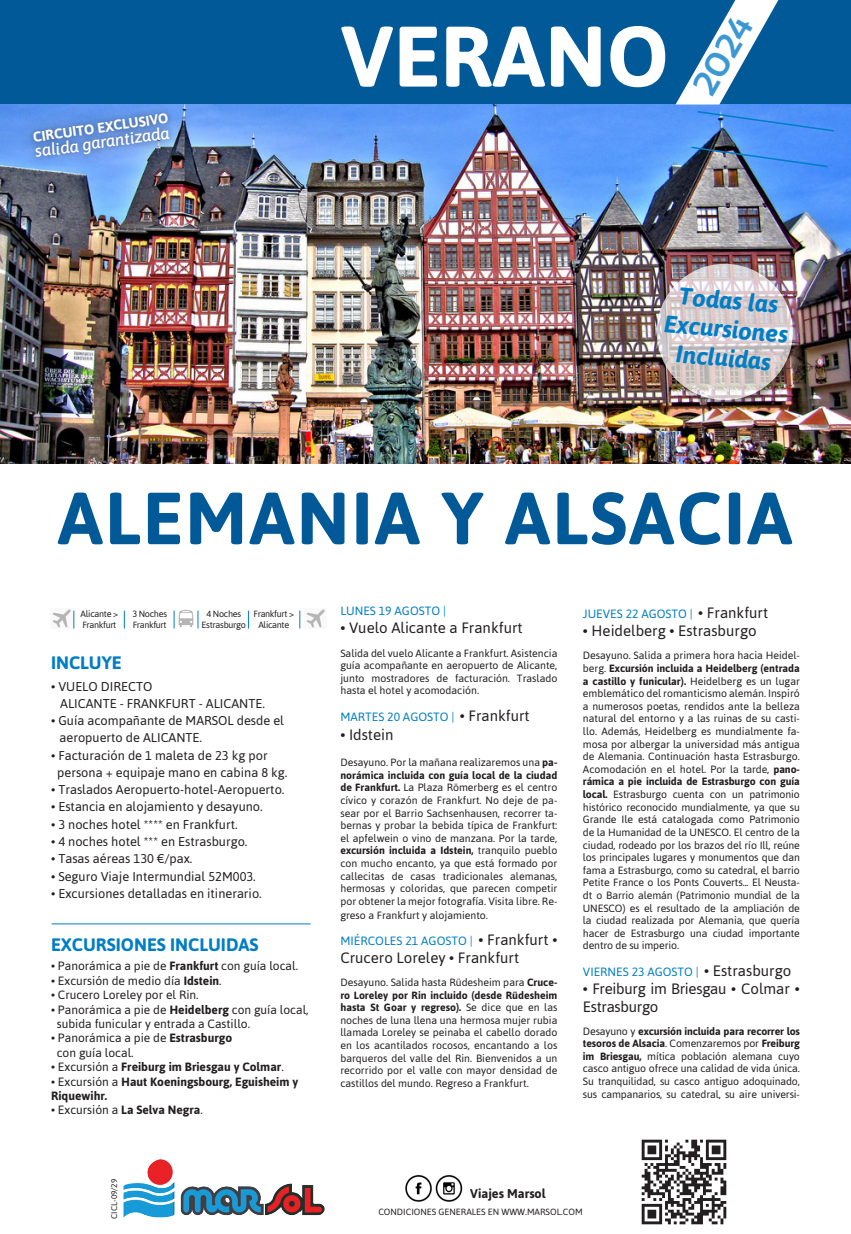
<style>
.page{position:relative;width:851px;height:1234px;background:#fff}
.page>*{position:absolute;margin:0;border:0;box-sizing:border-box;transform-origin:0 0}
.t1{font:700 85.5px "Asap";color:#fff}
.t2{font:700 73.5px "Asap";letter-spacing:.03em;color:#015998}
.t3{font:700 34.5px "Sansation";color:#3b98d3}
.t4{font:italic 700 24px "Asap";color:#007ec5}
.t5{font:700 18px "Asap";color:#007ec5}
.t6{font:italic 500 16.65px "Asap";color:#fff}
.t7{font:15px "Asap";color:#231f20}
.t8{font:15px/18px "Asap";letter-spacing:-.02em;color:#231f20}
.t9{font:700 13.95px "Asap";color:#fff}
.t10{font:12.75px/17.2px "Asap";color:#231f20}
.t11{font:700 12.75px "Asap";color:#231f20}
.t12{font:12px "Asap";color:#231f20}
.t13{font:12px "Asap";color:#007ec5}
.t14{font:700 12px/14.4px "Asap";color:#231f20}
.t15{font:10.5px/12.6px "Asap";color:#231f20;text-align:justify}
.t16{font:9px "Asap";letter-spacing:-.03em;color:#231f20}
.t17{font:9px "Asap";color:#231f20}
.t18{font:8.25px "Asap";color:#231f20}
.s1{font-weight:700}
.s2{font-weight:400}
.s3{font-size:15px;color:#231f20}
</style>
<div class="page">
<img style="left:182px;top:104px;width:668px;height:359px">
<svg style="left:248px;top:610px;width:1px;height:18px"></svg>
<svg style="left:174px;top:610px;width:1px;height:18px"></svg>
<svg style="left:124px;top:610px;width:1px;height:18px"></svg>
<svg style="left:299px;top:610px;width:1px;height:18px"></svg>
<svg style="left:73px;top:610px;width:1px;height:18px"></svg>
<svg style="left:197px;top:610px;width:1px;height:18px"></svg>
<img style="left:178px;top:609px;width:16px;height:19px">
<img style="left:306px;top:609px;width:19px;height:19px">
<img style="left:52px;top:609px;width:19px;height:19px">
<div style="left:0;top:0;width:850px;height:104px;background:#015998"></div>
<svg style="left:676px;top:0;width:102px;height:104px"></svg>
<div style="left:99px;top:1135px;width:260px;height:98px;background:#fff;opacity:.5"></div>
<img style="left:147px;top:1158px;width:28px;height:27px">
<img style="left:405px;top:1175px;width:58px;height:26px">
<img style="left:641px;top:1139px;width:86px;height:86px">
<hr style="left:52px;top:923px;width:258px;height:1px;background:#007ec5">
<div style="left:0;top:97px;width:182px;height:509px;background:#231f20;opacity:.4"></div>
<div style="left:28px;top:108px;width:147px;height:55px;background:#231f20;opacity:.4"></div>
<svg style="left:696px;top:110px;width:139px;height:22px;background:#4b91f3"></svg>
<img style="left:689px;top:146px;width:140px;height:22px">
<div style="left:651px;top:259px;width:153px;height:152px;background:#231f20;opacity:.75"></div>
<img style="left:653px;top:261px;width:142px;height:142px">
<p class="t9" style="left:32px;top:129px;width:138px;rotate:-8deg">CIRCUITO EXCLUSIVO</p>
<p class="t6" style="left:34px;top:140px;width:137px;rotate:-8deg">salida garantizada</p>
<p class="t1" style="left:341px;top:7px;width:329px">VERANO</p>
<p class="t3" style="left:684px;top:82px;width:86px;rotate:-60deg">2024</p>
<p class="t4" style="left:680px;top:282px;width:101px;rotate:5deg">Todas las</p>
<p class="t4" style="left:665px;top:309px;width:126px;rotate:5deg">Excursiones</p>
<p class="t4" style="left:677px;top:339px;width:97px;rotate:5deg">Incluidas</p>
<p class="t2" style="left:58px;top:475px;width:735px">ALEMANIA Y ALSACIA</p>
<p class="t16" style="left:81px;top:608px;width:39px">Alicante &gt;</p>
<p class="t16" style="left:82px;top:619px;width:35px">Frankfurt</p>
<p class="t16" style="left:132px;top:608px;width:36px">3 Noches</p>
<p class="t16" style="left:133px;top:619px;width:35px">Frankfurt</p>
<p class="t16" style="left:206px;top:608px;width:36px">4 Noches</p>
<p class="t16" style="left:202px;top:619px;width:46px">Estrasburgo</p>
<p class="t16" style="left:253px;top:608px;width:42px">Frankfurt &gt;</p>
<p class="t16" style="left:258px;top:619px;width:32px">Alicante</p>
<p class="t5" style="left:51px;top:652px;width:72px">INCLUYE</p>
<p class="t10" style="left:51px;top:677px;width:103px">• VUELO DIRECTO</p>
<p class="t10" style="left:60px;top:694px;width:206px">ALICANTE - FRANKFURT - ALICANTE.</p>
<p class="t10" style="left:60px;top:711px;width:226px;text-indent:-9px">• Guía acompañante de MARSOL desde el aeropuerto de ALICANTE.</p>
<p class="t10" style="left:51px;top:746px;width:218px">• Facturación de 1 maleta de 23 kg por</p>
<p class="t10" style="left:57px;top:763px;width:232px">persona + equipaje mano en cabina 8 kg.</p>
<p class="t10" style="left:51px;top:780px;width:235px">• Traslados Aeropuerto-hotel-Aeropuerto.</p>
<p class="t10" style="left:51px;top:798px;width:213px">• Estancia en alojamiento y desayuno.</p>
<p class="t10" style="left:51px;top:815px;width:188px">• 3 noches hotel **** en Frankfurt.</p>
<p class="t10" style="left:51px;top:832px;width:198px">• 4 noches hotel *** en Estrasburgo.</p>
<p class="t10" style="left:51px;top:849px;width:143px">• Tasas aéreas 130 €/pax.</p>
<p class="t10" style="left:51px;top:867px;width:206px">• Seguro Viaje Intermundial 52M003.</p>
<p class="t10" style="left:51px;top:884px;width:212px">• Excursiones detalladas en itinerario.</p>
<p class="t5" style="left:51px;top:933px;width:209px">EXCURSIONES INCLUIDAS</p>
<p class="t12" style="left:51px;top:958px;width:248px">• Panorámica a pie de <span class="s1">Frankfurt</span> con guía local.</p>
<p class="t12" style="left:51px;top:973px;width:172px">• Excursión de medio día <span class="s1">Idstein</span>.</p>
<p class="t12" style="left:51px;top:987px;width:149px">• Crucero Loreley por el Rin.</p>
<p class="t12" style="left:51px;top:1002px;width:259px">• Panorámica a pie de <span class="s1">Heidelberg</span> con guía local,</p>
<p class="t12" style="left:57px;top:1016px;width:195px">subida funicular y entrada a Castillo.</p>
<p class="t12" style="left:51px;top:1030px;width:183px">• Panorámica a pie de <span class="s1">Estrasburgo</span></p>
<p class="t12" style="left:57px;top:1045px;width:78px">con guía local.</p>
<p class="t14" style="left:51px;top:1059px;width:234px"><span class="s2">• Excursión a</span> Freiburg im Briesgau y Colmar<span class="s2">.</span></p>
<p class="t14" style="left:51px;top:1073px;width:249px"><span class="s2">• Excursión a</span> Haut Koeningsbourg, Eguisheim y<br>Riquewihr.</p>
<p class="t12" style="left:51px;top:1102px;width:153px">• Excursión a <span class="s1">La Selva Negra</span>.</p>
<p class="t18" style="left:109px;top:1218px;width:41px;rotate:-90deg">CICL-09/29</p>
<p class="t13" style="left:340px;top:604px;width:107px">LUNES 19 AGOSTO |</p>
<p class="t7" style="left:340px;top:619px;width:184px">• Vuelo Alicante a Frankfurt</p>
<p class="t15" style="left:340px;top:646px;width:218px">Salida del vuelo Alicante a Frankfurt. Asistencia guía acompañante en aeropuerto de Alicante, junto mostradores de facturación. Traslado hasta el hotel y acomodación.</p>
<p class="t13" style="left:340px;top:709px;width:191px">MARTES 20 AGOSTO | <span class="s3">• Frankfurt</span></p>
<p class="t7" style="left:340px;top:726px;width:55px">• Idstein</p>
<p class="t15" style="left:340px;top:756px;width:218px">Desayuno. Por la mañana realizaremos una <span class="s1">pa&shy;norámica incluida con guía local de la ciudad de Frankfurt.</span> La Plaza Römerberg es el centro cívico y corazón de Frankfurt. No deje de pa&shy;sear por el Barrio Sachsenhausen, recorrer ta&shy;bernas y probar la bebida típica de Frankfurt: el apfelwein o vino de manzana. Por la tarde, <span class="s1">excursión incluida a Idstein,</span> tranquilo pueblo con mucho encanto, ya que está formado por callecitas de casas tradicionales alemanas, hermosas y coloridas, que parecen competir por obtener la mejor fotografía. Visita libre. Re-</p>
<p class="t15" style="left:340px;top:908px;width:149px">greso a Frankfurt y alojamiento.</p>
<p class="t13" style="left:340px;top:933px;width:218px">MIÉRCOLES 21 AGOSTO | <span class="s3">• Frankfurt •</span></p>
<p class="t7" style="left:340px;top:948px;width:180px">Crucero Loreley • Frankfurt</p>
<p class="t15" style="left:340px;top:975px;width:218px">Desayuno. Salida hasta Rüdesheim para <span class="s1">Cruce&shy;ro Loreley por Rin incluido (desde Rüdesheim hasta St Goar y regreso).</span> Se dice que en las noches de luna llena una hermosa mujer rubia llamada Loreley se peinaba el cabello dorado en los acantilados rocosos, encantando a los barqueros del valle del Rin. Bienvenidos a un recorrido por el valle con mayor densidad de castillos del mundo. Regreso a Frankfurt.</p>
<p class="t13" style="left:583px;top:607px;width:187px">JUEVES 22 AGOSTO | <span class="s3">• Frankfurt</span></p>
<p class="t7" style="left:583px;top:622px;width:175px">• Heidelberg • Estrasburgo</p>
<p class="t15" style="left:583px;top:649px;width:218px">Desayuno. Salida a primera hora hacia Heidel&shy;berg. <span class="s1">Excursión incluida a Heidelberg (entrada a castillo y funicular).</span> Heidelberg es un lugar emblemático del romanticismo alemán. Inspiró a numerosos poetas, rendidos ante la belleza natural del entorno y a las ruinas de su casti&shy;llo. Además, Heidelberg es mundialmente fa&shy;mosa por albergar la universidad más antigua de Alemania. Continuación hasta Estrasburgo.<br>Acomodación en el hotel. Por la tarde, <span class="s1">pano&shy;rámica a pie incluida de Estrasburgo con guía local.</span> Estrasburgo cuenta con un patrimonio histórico reconocido mundialmente, ya que su Grande Ile está catalogada como Patrimonio de la Humanidad de la UNESCO. El centro de la ciudad, rodeado por los brazos del río Ill, reúne los principales lugares y monumentos que dan fama a Estrasburgo, como su catedral, el barrio Petite France o los Ponts Couverts... El Neusta&shy;dt o Barrio alemán (Patrimonio mundial de la UNESCO) es el resultado de la ampliación de la ciudad realizada por Alemania, que quería hacer de Estrasburgo una ciudad importante dentro de su imperio.</p>
<p class="t13" style="left:583px;top:964px;width:210px">VIERNES 23 AGOSTO | <span class="s3">• Estrasburgo</span></p>
<p class="t8" style="left:583px;top:978px;width:218px">• Freiburg im Briesgau • Colmar •<br>Estrasburgo</p>
<p class="t15" style="left:583px;top:1024px;width:218px">Desayuno y <span class="s1">excursión incluida para recorrer los tesoros de Alsacia</span>. Comenzaremos por <span class="s1">Freiburg im Briesgau,</span> mítica población alemana cuyo casco antiguo ofrece una calidad de vida única.<br>Su tranquilidad, su casco antiguo adoquinado, sus campanarios, su catedral, su aire universi-</p>
<p class="t11" style="left:470px;top:1185px;width:77px">Viajes Marsol</p>
<p class="t17" style="left:378px;top:1206px;width:206px">CONDICIONES GENERALES EN WWW.MARSOL.COM</p>
</div>
